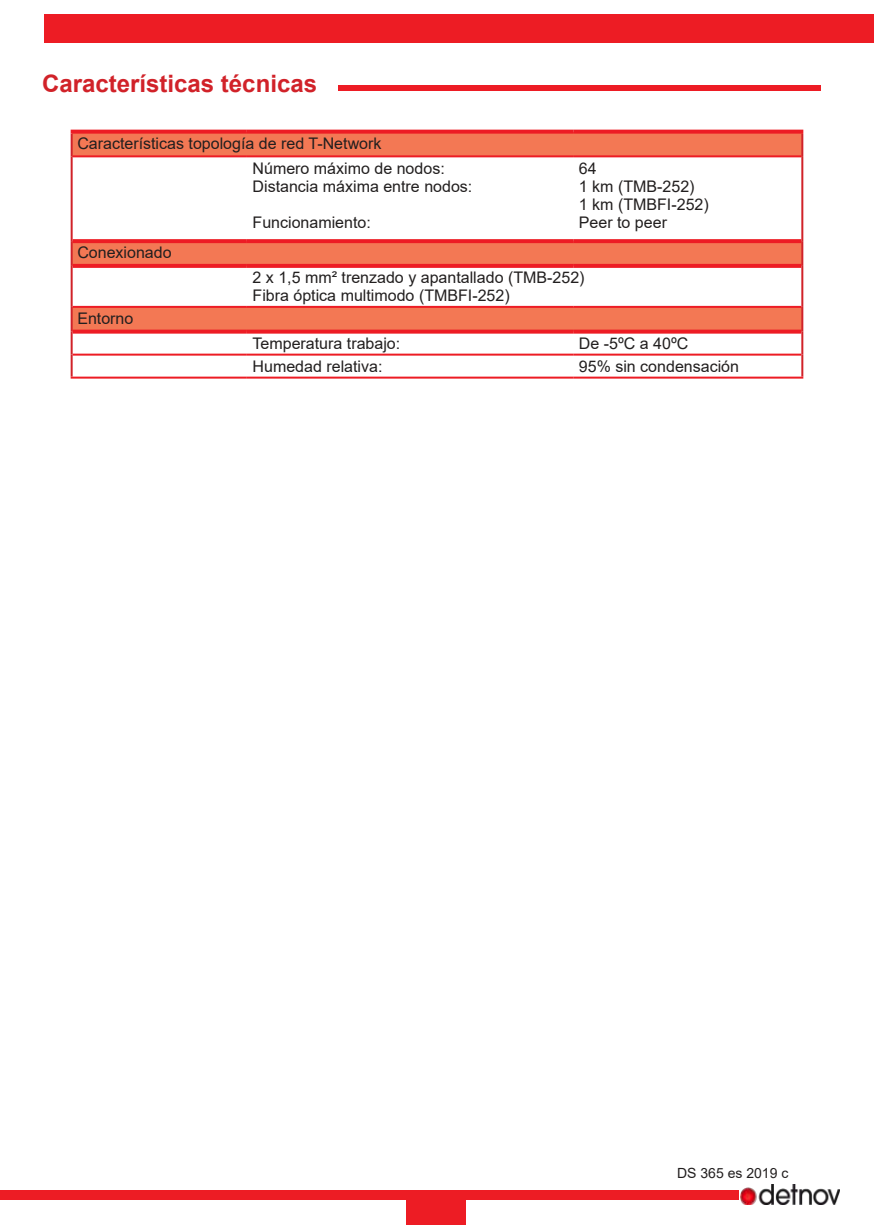
<style>
.page{position:relative;width:874px;height:1225px;background:#fff}
.page>*{position:absolute;margin:0;border:0;box-sizing:border-box;transform-origin:0 0}
.t1{font:700 24px "Arial";color:#d12229}
.t2{font:16px/18px "Arial";color:#221f1f}
.t3{font:14px "Arial";color:#221f1f}
</style>
<div class="page">
<div style="left:44px;top:15px;width:829px;height:28px;background:#ed1c24"></div>
<div style="left:0;top:1189px;width:738px;height:10px;background:#ed1c24"></div>
<div style="left:406px;top:1199px;width:59px;height:26px;background:#ed1c24"></div>
<img style="left:740px;top:1184px;width:99px;height:20px">
<div style="left:337px;top:85px;width:482px;height:6px;background:#ed1c24"></div>
<div style="left:72px;top:132px;width:729px;height:24px;background:#f37854"></div>
<svg style="left:73px;top:243px;width:727px;height:87px;fill:#f37854"></svg>
<hr style="left:71px;top:156px;width:2px;height:85px;background:#d12229">
<hr style="left:800px;top:156px;width:2px;height:85px;background:#d12229">
<hr style="left:71px;top:241px;width:2px;height:25px;background:#d12229">
<hr style="left:800px;top:241px;width:2px;height:25px;background:#d12229">
<hr style="left:71px;top:266px;width:2px;height:41px;background:#d12229">
<hr style="left:800px;top:266px;width:2px;height:41px;background:#d12229">
<hr style="left:71px;top:307px;width:2px;height:25px;background:#d12229">
<hr style="left:800px;top:307px;width:2px;height:25px;background:#d12229">
<hr style="left:71px;top:332px;width:2px;height:23px;background:#d12229">
<hr style="left:800px;top:332px;width:2px;height:23px;background:#d12229">
<hr style="left:71px;top:355px;width:2px;height:21px;background:#d12229">
<hr style="left:800px;top:355px;width:2px;height:21px;background:#d12229">
<hr style="left:71px;top:134px;width:2px;height:22px;background:#d12229">
<hr style="left:800px;top:134px;width:2px;height:22px;background:#d12229">
<svg style="left:71px;top:130px;width:176px;height:4px"></svg>
<svg style="left:247px;top:130px;width:326px;height:4px"></svg>
<svg style="left:573px;top:130px;width:229px;height:4px"></svg>
<hr style="left:73px;top:155px;width:174px;height:2px;background:#ed1c24">
<hr style="left:247px;top:155px;width:326px;height:2px;background:#ed1c24">
<hr style="left:573px;top:155px;width:227px;height:2px;background:#ed1c24">
<svg style="left:73px;top:239px;width:174px;height:4px"></svg>
<svg style="left:247px;top:239px;width:326px;height:4px"></svg>
<svg style="left:573px;top:239px;width:227px;height:4px"></svg>
<svg style="left:73px;top:264px;width:174px;height:4px"></svg>
<svg style="left:247px;top:264px;width:326px;height:4px"></svg>
<svg style="left:573px;top:264px;width:227px;height:4px"></svg>
<svg style="left:73px;top:330px;width:174px;height:4px"></svg>
<svg style="left:247px;top:330px;width:326px;height:4px"></svg>
<svg style="left:573px;top:330px;width:227px;height:4px"></svg>
<hr style="left:73px;top:306px;width:174px;height:2px;background:#ed1c24">
<hr style="left:247px;top:306px;width:326px;height:2px;background:#ed1c24">
<hr style="left:573px;top:306px;width:227px;height:2px;background:#ed1c24">
<hr style="left:73px;top:354px;width:174px;height:2px;background:#ed1c24">
<hr style="left:247px;top:354px;width:326px;height:2px;background:#ed1c24">
<hr style="left:573px;top:354px;width:227px;height:2px;background:#ed1c24">
<hr style="left:71px;top:376px;width:176px;height:2px;background:#ed1c24">
<hr style="left:247px;top:376px;width:326px;height:2px;background:#ed1c24">
<hr style="left:573px;top:376px;width:229px;height:2px;background:#ed1c24">
<h1 class="t1" style="left:42px;top:75px;width:276px">Características técnicas</h1>
<p class="t2" style="left:252px;top:132px;width:194px;line-height:24.8px;text-indent:-175px">Características topología de red T-Network<br>Número máximo de nodos:</p>
<p class="t2" style="left:252px;top:178px;width:221px">Distancia máxima entre nodos:</p>
<p class="t2" style="left:252px;top:214px;width:120px">Funcionamiento:</p>
<p class="t2" style="left:77px;top:245px;width:96px">Conexionado</p>
<p class="t2" style="left:578px;top:160px;width:131px">64<br>1 km (TMB-252)<br>1 km (TMBFI-252)<br>Peer to peer</p>
<p class="t2" style="left:77px;top:311px;width:58px">Entorno</p>
<p class="t2" style="left:252px;top:270px;width:333px">2 x 1,5 mm² trenzado y apantallado (TMB-252)<br>Fibra óptica multimodo (TMBFI-252)</p>
<p class="t2" style="left:252px;top:336px;width:149px">Temperatura trabajo:</p>
<p class="t2" style="left:578px;top:336px;width:111px">De -5ºC a 40ºC</p>
<p class="t2" style="left:252px;top:359px;width:131px">Humedad relativa:</p>
<p class="t2" style="left:578px;top:359px;width:162px">95% sin condensación</p>
<p class="t3" style="left:676px;top:1167px;width:113px">DS 365 es 2019 c</p>
</div>
